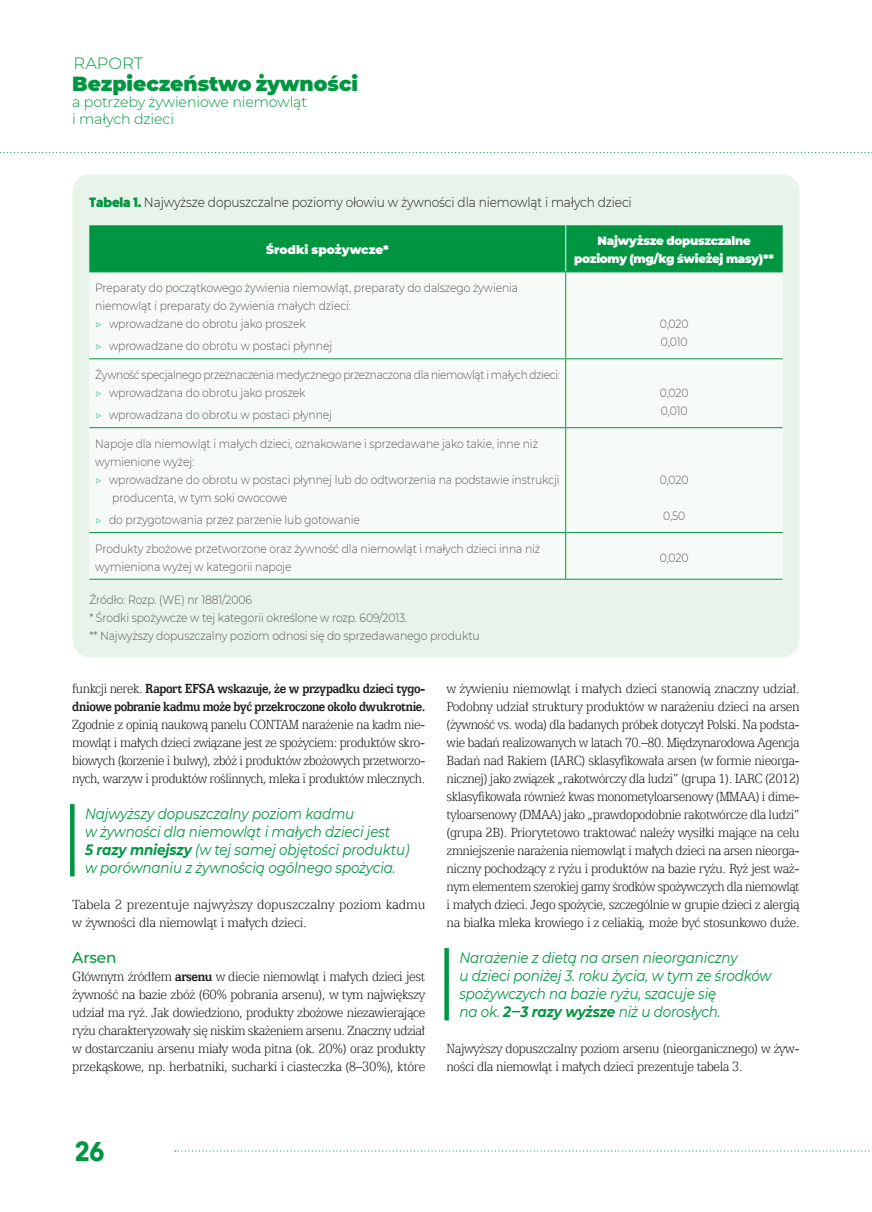
<style>
.page{position:relative;width:872px;height:1212px;background:#fff}
.page>*{position:absolute;margin:0;border:0;box-sizing:border-box;transform-origin:0 0}
.t1{font:700 27px "Avenir Next";color:#009641;scale:.9 1}
.t2{font:900 20.4px "Montserrat";color:#009641}
.t3{font:300 16.35px "Montserrat";color:#009641}
.t4{font:500 15.3px "Montserrat";letter-spacing:-.01em;color:#009641}
.t5{font:15px/18px "Egyptian 505 Lt EU Normal";letter-spacing:-.03em;color:#1d1d1b;text-align:justify;scale:.9 1}
.t6{font:15px/18px "Egyptian 505 Lt EU Normal";letter-spacing:-.03em;color:#1d1d1b;text-align:justify;scale:.88 1}
.t7{font:italic 15px/18px "Montserrat";letter-spacing:-.01em;color:#009641;scale:.9 1}
.t8{font:15px/18px "Egyptian 505 Lt EU Normal";letter-spacing:-.03em;color:#1d1d1b;text-align:justify;scale:.87 1}
.t9{font:15px/18px "Egyptian 505 EU Bold";letter-spacing:-.025em;color:#1d1d1b;scale:.87 1}
.t10{font:15px/18px "Egyptian 505 Lt EU Normal";letter-spacing:-.005em;color:#1d1d1b;scale:.92 1}
.t11{font:300 14.25px/16.4px "Montserrat";letter-spacing:-.01em;color:#009641}
.t12{font:300 13.5px "Montserrat";letter-spacing:-.01em;color:#1d1d1b;scale:.9 1}
.t13{font:300 12px/18px "Montserrat";letter-spacing:-.01em;color:#585757;scale:.9 1}
.t14{font:300 12px/18px "Montserrat";letter-spacing:-.03em;color:#585757;scale:.89 1}
.t15{font:900 12px/18px "Montserrat";letter-spacing:-.02em;color:#fff;text-align:center}
.s1{font-family:"Geomanist";font-weight:900;color:#009641}
.s2{color:#00a75d}
.s3{font-family:"Egyptian 505 Lt EU Normal"}
.s4{font-weight:700}
.s5{font-family:"Egyptian 505 EU Bold"}
.s6{font-family:"Times New Roman"}
</style>
<div class="page">
<svg style="left:0;top:152px;width:872px;height:1px"></svg>
<svg style="left:175px;top:1150px;width:695px;height:1px"></svg>
<div style="left:70px;top:804px;width:5px;height:72px;background:#009641"></div>
<div style="left:444px;top:948px;width:5px;height:72px;background:#009641"></div>
<div style="left:72px;top:174px;width:727px;height:483px;background:#e8f4e9;border-radius:18px"></div>
<div style="left:89px;top:225px;width:693px;height:47px;background:#009641"></div>
<div style="left:89px;top:273px;width:693px;height:306px;background:#f7fbf7"></div>
<hr style="left:565px;top:225px;width:1px;height:47px;background:#fff">
<hr style="left:565px;top:533px;width:1px;height:46px;background:#009641">
<hr style="left:89px;top:579px;width:477px;height:1px;background:#009641">
<hr style="left:566px;top:579px;width:216px;height:1px;background:#009641">
<hr style="left:89px;top:272px;width:477px;height:1px;background:#009641">
<hr style="left:566px;top:272px;width:216px;height:1px;background:#009641">
<hr style="left:565px;top:272px;width:1px;height:86px;background:#009641">
<hr style="left:89px;top:358px;width:477px;height:1px;background:#009641">
<hr style="left:89px;top:427px;width:477px;height:1px;background:#009641">
<hr style="left:89px;top:532px;width:477px;height:1px;background:#009641">
<hr style="left:566px;top:358px;width:216px;height:1px;background:#009641">
<hr style="left:565px;top:359px;width:1px;height:68px;background:#009641">
<hr style="left:566px;top:427px;width:216px;height:1px;background:#009641">
<hr style="left:565px;top:428px;width:1px;height:104px;background:#009641">
<hr style="left:566px;top:532px;width:216px;height:1px;background:#009641">
<p class="t3" style="left:74px;top:52px;width:71px">RAPORT</p>
<h2 class="t2" style="left:72px;top:69px;width:287px">Bezpieczeństwo żywności</h2>
<p class="t11" style="left:72px;top:94px;width:236px">a potrzeby żywieniowe niemowląt i małych dzieci</p>
<p class="t12" style="left:89px;top:193px;width:604px"><span class="s1">Tabela 1.</span> Najwyższe dopuszczalne poziomy ołowiu w żywności dla niemowląt i małych dzieci</p>
<p class="t15" style="left:266px;top:240px;width:124px">Środki spożywcze*</p>
<p class="t15" style="left:574px;top:231px;width:201px">Najwyższe dopuszczalne poziomy (mg/kg świeżej masy)**</p>
<p class="t13" style="left:95px;top:278px;width:471px">Preparaty do początkowego żywienia niemowląt, preparaty do dalszego żywienia niemowląt i preparaty do żywienia małych dzieci:<br><span class="s2">▷</span> wprowadzane do obrotu jako proszek</p>
<p class="t13" style="left:95px;top:337px;width:265px"><span class="s2">▷</span> wprowadzane do obrotu w postaci płynnej</p>
<p class="t13" style="left:660px;top:314px;width:34px">0,020<br>0,010</p>
<p class="t14" style="left:95px;top:365px;width:523px">Żywność specjalnego przeznaczenia medycznego przeznaczona dla niemowląt i małych dzieci: <span class="s2">▷</span> wprowadzana do obrotu jako proszek</p>
<p class="t13" style="left:95px;top:405px;width:265px"><span class="s2">▷</span> wprowadzana do obrotu w postaci płynnej</p>
<p class="t13" style="left:95px;top:434px;width:493px">Napoje dla niemowląt i małych dzieci, oznakowane i sprzedawane jako takie, inne niż</p>
<p class="t13" style="left:95px;top:452px;width:111px">wymienione wyżej:</p>
<p class="t13" style="left:95px;top:470px;width:517px"><span class="s2">▷</span> wprowadzane do obrotu w postaci płynnej lub do odtworzenia na podstawie instrukcji</p>
<p class="t13" style="left:112px;top:488px;width:196px">producenta, w tym soki owocowe</p>
<p class="t13" style="left:95px;top:510px;width:296px"><span class="s2">▷</span> do przygotowania przez parzenie lub gotowanie</p>
<p class="t13" style="left:660px;top:383px;width:34px">0,020<br>0,010</p>
<p class="t13" style="left:660px;top:470px;width:34px">0,020</p>
<p class="t13" style="left:663px;top:506px;width:26px">0,50</p>
<p class="t13" style="left:95px;top:539px;width:496px">Produkty zbożowe przetworzone oraz żywność dla niemowląt i małych dzieci inna niż wymieniona wyżej w kategorii napoje</p>
<p class="t13" style="left:660px;top:548px;width:34px">0,020</p>
<p class="t13" style="left:89px;top:591px;width:435px">Źródło: Rozp. (WE) nr 1881/2006<br>* Środki spożywcze w tej kategorii określone w rozp. 609/2013.<br>** Najwyższy dopuszczalny poziom odnosi się do sprzedawanego produktu</p>
<p class="t9" style="left:72px;top:679px;width:407px"><span class="s3">funkcji nerek.</span> Raport EFSA wskazuje, że w przypadku dzieci tygo&shy;dniowe pobranie kadmu może być przekroczone około dwukrotnie.</p>
<p class="t8" style="left:72px;top:715px;width:407px">Zgodnie z opinią naukową panelu CONTAM narażenie na kadm nie&shy;mowląt i małych dzieci związane jest ze spożyciem: produktów skro&shy;biowych (korzenie i bulwy), zbóż i produktów zbożowych przetworzo&shy;nych, warzyw i produktów roślinnych, mleka i produktów mlecznych.</p>
<p class="t7" style="left:85px;top:804px;width:362px">Najwyższy dopuszczalny poziom kadmu<br>w żywności dla niemowląt i małych dzieci jest<br><span class="s4">5 razy mniejszy</span> (w tej samej objętości produktu) w porównaniu z żywnością ogólnego spożycia.</p>
<p class="t10" style="left:72px;top:895px;width:385px">Tabela 2 prezentuje najwyższy dopuszczalny poziom kadmu w żywności dla niemowląt i małych dzieci.</p>
<p class="t4" style="left:72px;top:946px;width:46px">Arsen</p>
<p class="t6" style="left:72px;top:967px;width:403px">Głównym źródłem <span class="s5">arsenu</span> w diecie niemowląt i małych dzieci jest żywność na bazie zbóż (60% pobrania arsenu), w tym największy udział ma ryż. Jak dowiedziono, produkty zbożowe niezawierające ryżu charakteryzowały się niskim skażeniem arsenu. Znaczny udział w dostarczaniu arsenu miały woda pitna (ok. 20%) oraz produkty przekąskowe, np. herbatniki, sucharki i ciasteczka (8<span class="s6">‒</span>30%), które</p>
<p class="t5" style="left:446px;top:679px;width:394px">w żywieniu niemowląt i małych dzieci stanowią znaczny udział.<br>Podobny udział struktury produktów w narażeniu dzieci na arsen (żywność vs. woda) dla badanych próbek dotyczył Polski. Na podsta&shy;wie badań realizowanych w latach 70.<span class="s6">‒</span>80. Międzynarodowa Agencja Badań nad Rakiem (IARC) sklasyfikowała arsen (w formie nieorga&shy;nicznej) jako związek „rakotwórczy dla ludzi” (grupa 1). IARC (2012) sklasyfikowała również kwas monometyloarsenowy (MMAA) i dime&shy;tyloarsenowy (DMAA) jako „prawdopodobnie rakotwórcze dla ludzi” (grupa 2B). Priorytetowo traktować należy wysiłki mające na celu zmniejszenie narażenia niemowląt i małych dzieci na arsen nieorga&shy;niczny pochodzący z ryżu i produktów na bazie ryżu. Ryż jest waż&shy;nym elementem szerokiej gamy środków spożywczych dla niemowląt i małych dzieci. Jego spożycie, szczególnie w grupie dzieci z alergią na białka mleka krowiego i z celiakią, może być stosunkowo duże.</p>
<p class="t7" style="left:459px;top:948px;width:348px">Narażenie z dietą na arsen nieorganiczny<br>u dzieci poniżej 3. roku życia, w tym ze środków spożywczych na bazie ryżu, szacuje się<br>na ok. <span class="s4">2‒3 razy wyższe</span> niż u dorosłych.</p>
<p class="t6" style="left:446px;top:1039px;width:403px">Najwyższy dopuszczalny poziom arsenu (nieorganicznego) w żyw&shy;ności dla niemowląt i małych dzieci prezentuje tabela 3.</p>
<h1 class="t1" style="left:74px;top:1128px;width:35px">26</h1>
</div>
